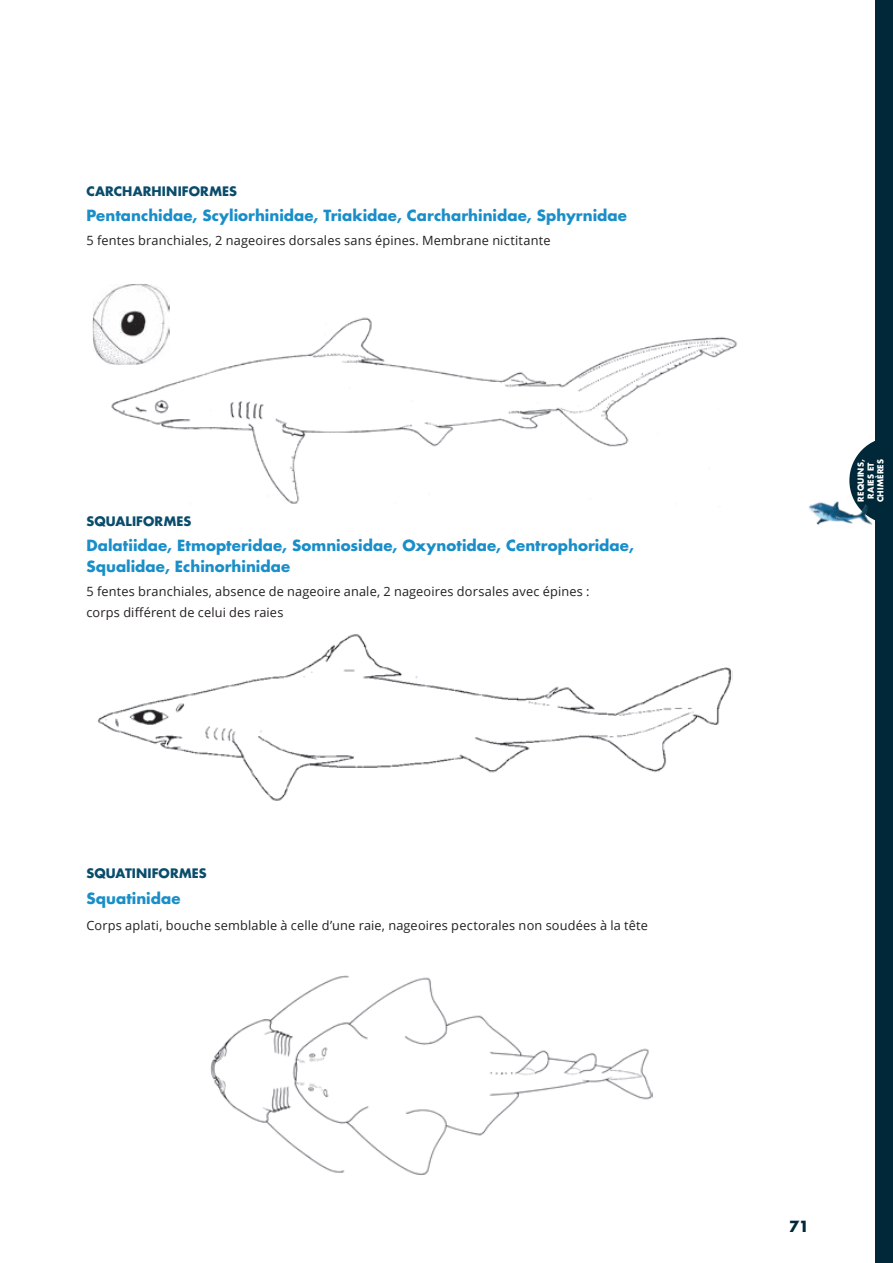
<style>
.page{position:relative;width:893px;height:1263px;background:#fff}
.page>*{position:absolute;margin:0;border:0;box-sizing:border-box;transform-origin:0 0}
.t1{font:700 15px/21px "Futura Std";color:#198ec8}
.t2{font:700 15px "Futura Std";color:#002839}
.t3{font:12.75px/21px "Open Sans";letter-spacing:.015em;color:#231f20}
.t4{font:700 12.75px "Futura Std";letter-spacing:.01em;color:#094c6b}
.t5{font:700 8.1px/9.8px "Futura Std";letter-spacing:.02em;color:#fff;text-align:center}
</style>
<div class="page">
<div style="left:876px;top:0;width:17px;height:1263px;background:#002839"></div>
<svg style="left:849px;top:437px;width:27px;height:40px"></svg>
<img style="left:111px;top:317px;width:626px;height:187px">
<img style="left:97px;top:634px;width:635px;height:167px">
<img style="left:210px;top:975px;width:442px;height:200px">
<img style="left:808px;top:477px;width:68px;height:74px">
<img style="left:93px;top:284px;width:77px;height:81px">
<p class="t4" style="left:86px;top:182px;width:152px">CARCHARHINIFORMES</p>
<p class="t1" style="left:86px;top:205px;width:542px">Pentanchidae, Scyliorhinidae, Triakidae, Carcharhinidae, Sphyrnidae</p>
<p class="t3" style="left:86px;top:229px;width:466px">5 fentes branchiales, 2 nageoires dorsales sans épines. Membrane nictitante</p>
<p class="t4" style="left:86px;top:512px;width:106px">SQUALIFORMES</p>
<p class="t1" style="left:86px;top:534px;width:549px">Dalatiidae, Etmopteridae, Somniosidae, Oxynotidae, Centrophoridae,<br>Squalidae, Echinorhinidae</p>
<p class="t3" style="left:86px;top:580px;width:505px">5 fentes branchiales, absence de nageoire anale, 2 nageoires dorsales avec épines : corps différent de celui des raies</p>
<p class="t4" style="left:86px;top:865px;width:122px">SQUATINIFORMES</p>
<p class="t1" style="left:86px;top:887px;width:96px">Squatinidae</p>
<p class="t3" style="left:86px;top:914px;width:563px">Corps aplati, bouche semblable à celle d’une raie, nageoires pectorales non soudées à la tête</p>
<p class="t5" style="left:856px;top:502px;width:45px;rotate:-90deg">REQUINS,<br>RAIES ET<br>CHIMÈRES</p>
<p class="t2" style="left:789px;top:1216px;width:21px">71</p>
</div>
